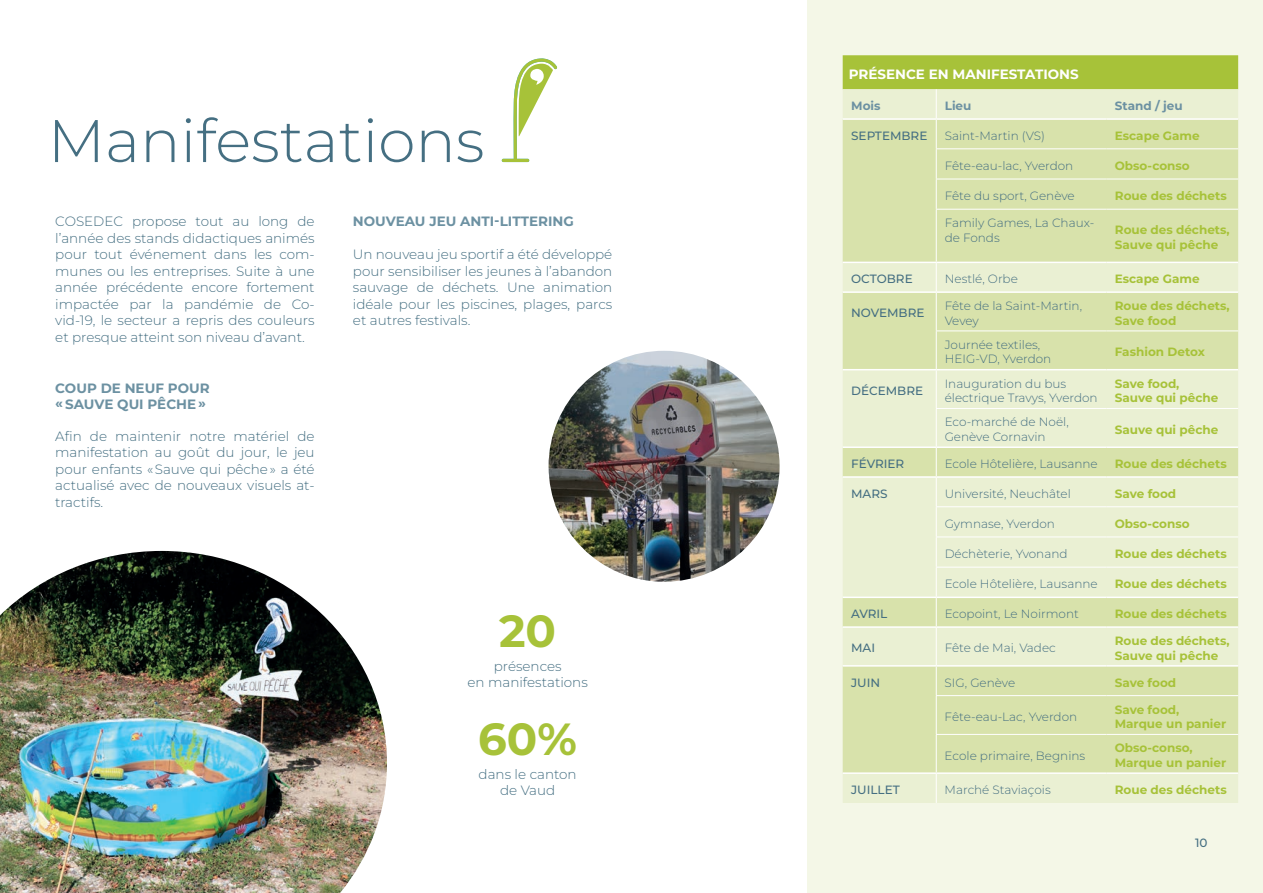
<style>
.page{position:relative;width:1263px;height:893px;background:#fff}
.page>*{position:absolute;margin:0;border:0;box-sizing:border-box;transform-origin:0 0}
.t1{font:300 60px "Montserrat";color:#456f82}
.t2{font:700 45px "Montserrat";color:#a7c239}
.t3{font:300 13.5px/16.5px "Montserrat";color:#456f82;text-align:justify}
.t4{font:700 13.5px/16.2px "Montserrat";color:#6c91a2}
.t5{font:700 13.5px "Montserrat";color:#fff}
.t6{font:300 12px/14.4px "Montserrat";color:#456f82}
.t7{font:700 12px/14.4px "Montserrat";color:#a7c239}
.t8{font:500 12px "Montserrat";color:#456f82}
.t9{font:700 12px "Montserrat";color:#6c91a2}
</style>
<div class="page">
<img style="left:549px;top:351px;width:230px;height:231px;border-radius:115px">
<img style="left:0;top:551px;width:387px;height:342px">
<div style="left:808px;top:0;width:455px;height:893px;background:#f4f7e7"></div>
<div style="left:843px;top:774px;width:395px;height:29px;background:#eaf0d3"></div>
<svg style="left:843px;top:148px;width:395px;height:624px;background:#dfe8bc"></svg>
<svg style="left:843px;top:55px;width:395px;height:93px;background:#cbda8d"></svg>
<hr style="left:936px;top:149px;width:1px;height:30px;background:#fff">
<hr style="left:936px;top:179px;width:1px;height:30px;background:#fff">
<hr style="left:936px;top:210px;width:1px;height:52px;background:#fff">
<svg style="left:936px;top:263px;width:1px;height:28px"></svg>
<hr style="left:936px;top:293px;width:1px;height:38px;background:#fff">
<hr style="left:936px;top:331px;width:1px;height:38px;background:#fff">
<hr style="left:936px;top:370px;width:1px;height:38px;background:#fff">
<hr style="left:936px;top:409px;width:1px;height:37px;background:#fff">
<svg style="left:936px;top:448px;width:1px;height:58px"></svg>
<hr style="left:936px;top:507px;width:1px;height:30px;background:#fff">
<hr style="left:936px;top:537px;width:1px;height:30px;background:#fff">
<hr style="left:936px;top:567px;width:1px;height:30px;background:#fff">
<svg style="left:936px;top:598px;width:1px;height:28px"></svg>
<hr style="left:936px;top:628px;width:1px;height:37px;background:#fff">
<svg style="left:936px;top:667px;width:1px;height:28px"></svg>
<hr style="left:936px;top:696px;width:1px;height:38px;background:#fff">
<hr style="left:936px;top:735px;width:1px;height:37px;background:#fff">
<svg style="left:936px;top:774px;width:1px;height:29px"></svg>
<hr style="left:936px;top:148px;width:170px;height:1px;background:#fff">
<hr style="left:1106px;top:148px;width:132px;height:1px;background:#fff">
<hr style="left:936px;top:179px;width:170px;height:1px;background:#fff">
<hr style="left:1106px;top:179px;width:132px;height:1px;background:#fff">
<hr style="left:936px;top:209px;width:170px;height:1px;background:#fff">
<hr style="left:1106px;top:209px;width:132px;height:1px;background:#fff">
<hr style="left:936px;top:331px;width:170px;height:1px;background:#fff">
<hr style="left:1106px;top:331px;width:132px;height:1px;background:#fff">
<hr style="left:936px;top:408px;width:170px;height:1px;background:#fff">
<hr style="left:1106px;top:408px;width:132px;height:1px;background:#fff">
<hr style="left:936px;top:506px;width:170px;height:1px;background:#fff">
<hr style="left:1106px;top:506px;width:132px;height:1px;background:#fff">
<hr style="left:936px;top:537px;width:170px;height:1px;background:#fff">
<hr style="left:1106px;top:537px;width:132px;height:1px;background:#fff">
<hr style="left:936px;top:567px;width:170px;height:1px;background:#fff">
<hr style="left:1106px;top:567px;width:132px;height:1px;background:#fff">
<hr style="left:936px;top:695px;width:170px;height:1px;background:#fff">
<hr style="left:1106px;top:695px;width:132px;height:1px;background:#fff">
<hr style="left:936px;top:734px;width:170px;height:1px;background:#fff">
<hr style="left:1106px;top:734px;width:132px;height:1px;background:#fff">
<hr style="left:843px;top:118px;width:93px;height:2px;background:#fff">
<hr style="left:936px;top:118px;width:170px;height:2px;background:#fff">
<hr style="left:1106px;top:118px;width:132px;height:2px;background:#fff">
<hr style="left:843px;top:262px;width:93px;height:1px;background:#fff">
<hr style="left:936px;top:262px;width:170px;height:1px;background:#fff">
<hr style="left:1106px;top:262px;width:132px;height:1px;background:#fff">
<hr style="left:843px;top:291px;width:93px;height:2px;background:#fff">
<hr style="left:936px;top:291px;width:170px;height:2px;background:#fff">
<hr style="left:1106px;top:291px;width:132px;height:2px;background:#fff">
<hr style="left:843px;top:369px;width:93px;height:1px;background:#fff">
<hr style="left:936px;top:369px;width:170px;height:1px;background:#fff">
<hr style="left:1106px;top:369px;width:132px;height:1px;background:#fff">
<hr style="left:843px;top:446px;width:93px;height:2px;background:#fff">
<hr style="left:936px;top:446px;width:170px;height:2px;background:#fff">
<hr style="left:1106px;top:446px;width:132px;height:2px;background:#fff">
<hr style="left:843px;top:476px;width:93px;height:2px;background:#fff">
<hr style="left:936px;top:476px;width:170px;height:2px;background:#fff">
<hr style="left:1106px;top:476px;width:132px;height:2px;background:#fff">
<hr style="left:843px;top:597px;width:93px;height:1px;background:#fff">
<hr style="left:936px;top:597px;width:170px;height:1px;background:#fff">
<hr style="left:1106px;top:597px;width:132px;height:1px;background:#fff">
<hr style="left:843px;top:626px;width:93px;height:2px;background:#fff">
<hr style="left:936px;top:626px;width:170px;height:2px;background:#fff">
<hr style="left:1106px;top:626px;width:132px;height:2px;background:#fff">
<hr style="left:843px;top:665px;width:93px;height:2px;background:#fff">
<hr style="left:936px;top:665px;width:170px;height:2px;background:#fff">
<hr style="left:1106px;top:665px;width:132px;height:2px;background:#fff">
<hr style="left:843px;top:772px;width:93px;height:2px;background:#fff">
<hr style="left:936px;top:772px;width:170px;height:2px;background:#fff">
<hr style="left:1106px;top:772px;width:132px;height:2px;background:#fff">
<svg style="left:502px;top:58px;width:55px;height:104px"></svg>
<h1 class="t1" style="left:48px;top:101px;width:438px">Manifestations</h1>
<p class="t3" style="left:55px;top:213px;width:261px">COSEDEC propose tout au long de l’année des stands didactiques animés pour tout événement dans les com&shy;munes ou les entreprises. Suite à une année précédente encore fortement impactée par la pandémie de Co&shy;vid-19, le secteur a repris des couleurs et presque atteint son niveau d’avant.</p>
<p class="t4" style="left:353px;top:213px;width:222px">NOUVEAU JEU ANTI-LITTERING</p>
<p class="t3" style="left:353px;top:246px;width:261px">Un nouveau jeu sportif a été développé pour sensibiliser les jeunes à l’abandon sauvage de déchets. Une animation idéale pour les piscines, plages, parcs et autres festivals.</p>
<p class="t4" style="left:55px;top:379px;width:156px">COUP DE NEUF POUR « SAUVE QUI PÊCHE »</p>
<p class="t3" style="left:55px;top:427px;width:261px">Afin de maintenir notre matériel de manifestation au goût du jour, le jeu pour enfants « Sauve qui pêche » a été actualisé avec de nouveaux visuels at&shy;tractifs.</p>
<h2 class="t2" style="left:499px;top:601px;width:59px">20</h2>
<p class="t3" style="left:467px;top:658px;width:122px;text-align:center">présences<br>en manifestations</p>
<h2 class="t2" style="left:478px;top:709px;width:100px">60%</h2>
<p class="t3" style="left:479px;top:766px;width:100px;text-align:center">dans le canton de Vaud</p>
<p class="t5" style="left:849px;top:65px;width:232px">PRÉSENCE EN MANIFESTATIONS</p>
<p class="t9" style="left:851px;top:98px;width:31px">Mois</p>
<p class="t9" style="left:945px;top:98px;width:28px">Lieu</p>
<p class="t9" style="left:1115px;top:98px;width:69px">Stand / jeu</p>
<p class="t8" style="left:851px;top:127px;width:78px">SEPTEMBRE</p>
<p class="t6" style="left:945px;top:128px;width:102px">Saint-Martin (VS)</p>
<p class="t7" style="left:1115px;top:128px;width:86px">Escape Game</p>
<p class="t6" style="left:945px;top:158px;width:130px">Fête-eau-lac, Yverdon</p>
<p class="t7" style="left:1115px;top:158px;width:76px">Obso-conso</p>
<p class="t6" style="left:945px;top:188px;width:131px">Fête du sport, Genève</p>
<p class="t7" style="left:1115px;top:188px;width:113px">Roue des déchets</p>
<p class="t6" style="left:945px;top:215px;width:151px">Family Games, La Chaux&shy;de Fonds</p>
<p class="t7" style="left:1115px;top:223px;width:116px">Roue des déchets,<br>Sauve qui pêche</p>
<p class="t8" style="left:851px;top:271px;width:63px">OCTOBRE</p>
<p class="t6" style="left:945px;top:271px;width:75px">Nestlé, Orbe</p>
<p class="t7" style="left:1115px;top:271px;width:86px">Escape Game</p>
<p class="t8" style="left:851px;top:305px;width:75px">NOVEMBRE</p>
<p class="t6" style="left:945px;top:298px;width:139px">Fête de la Saint-Martin,<br>Vevey</p>
<p class="t7" style="left:1115px;top:298px;width:116px">Roue des déchets,<br>Save food</p>
<p class="t6" style="left:945px;top:337px;width:108px">Journée textiles,<br>HEIG-VD, Yverdon</p>
<p class="t7" style="left:1115px;top:344px;width:92px">Fashion Detox</p>
<p class="t8" style="left:851px;top:383px;width:73px">DÉCEMBRE</p>
<p class="t6" style="left:945px;top:376px;width:154px">Inauguration du bus électrique Travys, Yverdon</p>
<p class="t7" style="left:1115px;top:376px;width:105px">Save food,<br>Sauve qui pêche</p>
<p class="t6" style="left:945px;top:415px;width:126px">Eco-marché de Noël,<br>Genève Cornavin</p>
<p class="t7" style="left:1115px;top:422px;width:105px">Sauve qui pêche</p>
<p class="t8" style="left:851px;top:456px;width:55px">FÉVRIER</p>
<p class="t6" style="left:945px;top:456px;width:154px">Ecole Hôtelière, Lausanne</p>
<p class="t7" style="left:1115px;top:456px;width:113px">Roue des déchets</p>
<p class="t8" style="left:851px;top:485px;width:38px">MARS</p>
<p class="t6" style="left:945px;top:486px;width:128px">Université, Neuchâtel</p>
<p class="t7" style="left:1115px;top:486px;width:63px">Save food</p>
<p class="t6" style="left:945px;top:516px;width:112px">Gymnase, Yverdon</p>
<p class="t7" style="left:1115px;top:516px;width:76px">Obso-conso</p>
<p class="t6" style="left:945px;top:546px;width:124px">Déchèterie, Yvonand</p>
<p class="t7" style="left:1115px;top:546px;width:113px">Roue des déchets</p>
<p class="t6" style="left:945px;top:576px;width:154px">Ecole Hôtelière, Lausanne</p>
<p class="t7" style="left:1115px;top:576px;width:113px">Roue des déchets</p>
<p class="t8" style="left:851px;top:606px;width:38px">AVRIL</p>
<p class="t6" style="left:945px;top:606px;width:136px">Ecopoint, Le Noirmont</p>
<p class="t7" style="left:1115px;top:606px;width:113px">Roue des déchets</p>
<p class="t8" style="left:851px;top:640px;width:25px">MAI</p>
<p class="t6" style="left:945px;top:640px;width:113px">Fête de Mai, Vadec</p>
<p class="t7" style="left:1115px;top:633px;width:116px">Roue des déchets,<br>Sauve qui pêche</p>
<p class="t8" style="left:851px;top:674px;width:31px">JUIN</p>
<p class="t6" style="left:945px;top:675px;width:72px">SIG, Genève</p>
<p class="t7" style="left:1115px;top:675px;width:63px">Save food</p>
<p class="t6" style="left:945px;top:709px;width:134px">Fête-eau-Lac, Yverdon</p>
<p class="t7" style="left:1115px;top:702px;width:113px">Save food,<br>Marque un panier</p>
<p class="t6" style="left:945px;top:748px;width:142px">Ecole primaire, Begnins</p>
<p class="t7" style="left:1115px;top:741px;width:113px">Obso-conso,<br>Marque un panier</p>
<p class="t8" style="left:851px;top:782px;width:50px">JUILLET</p>
<p class="t6" style="left:945px;top:782px;width:108px">Marché Staviaçois</p>
<p class="t7" style="left:1115px;top:782px;width:113px">Roue des déchets</p>
<p class="t8" style="left:1195px;top:835px;width:14px">10</p>
</div>
